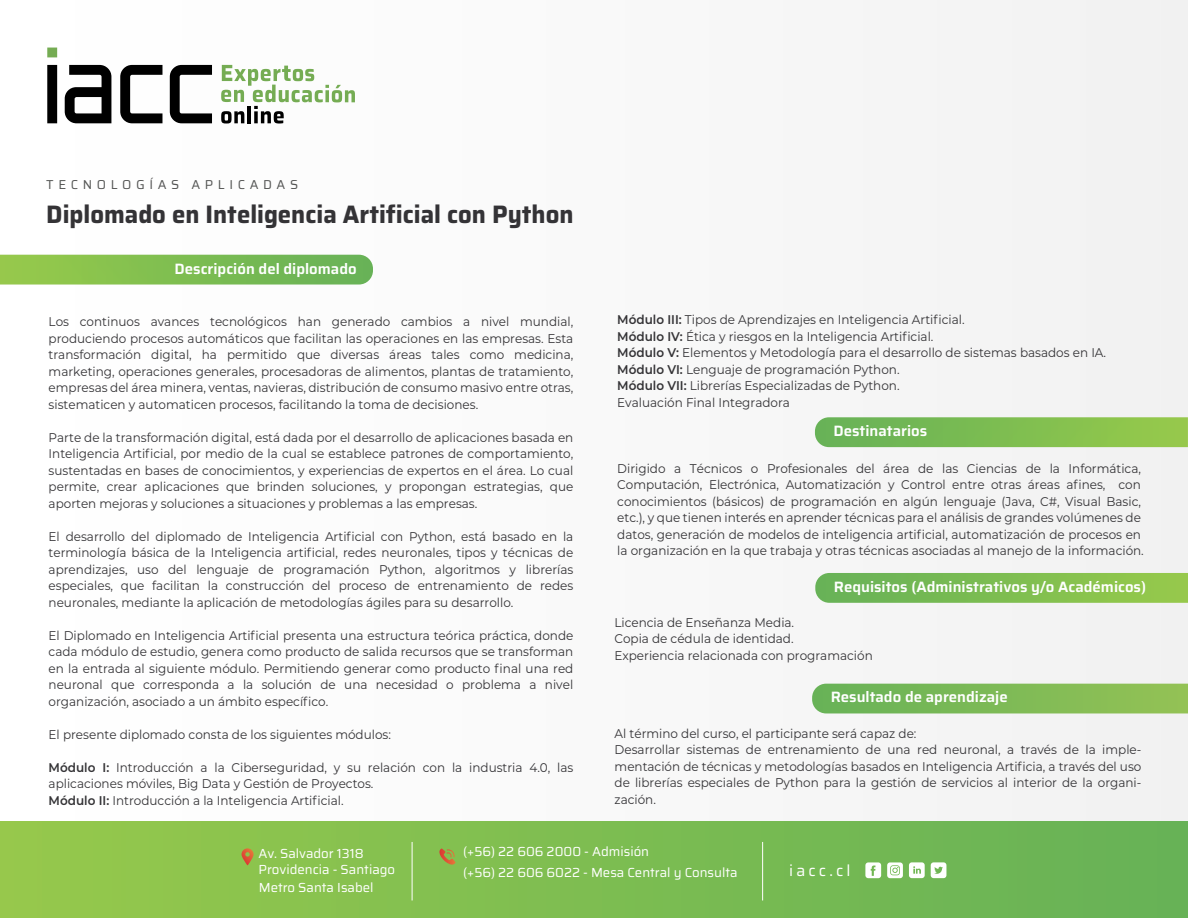
<style>
.page{position:relative;width:1188px;height:918px;background:#fff}
.page>*{position:absolute;margin:0;border:0;box-sizing:border-box;transform-origin:0 0}
.t1{font:700 25.2px "Saira";color:#343336;scale:.95 1}
.t2{font:15.75px "Saira";letter-spacing:.2em;color:#fff}
.t3{font:600 15px "Saira";color:#fff}
.t4{font:13.2px/15.8px "Saira";color:#fff}
.t5{font:12.9px "Saira";letter-spacing:.355em;color:#545554}
.t6{font:12.6px/16.5px "Montserrat";color:#343336;scale:.95 1}
.s1{font-weight:600}
</style>
<div class="page">
<div style="left:0;top:1px;width:1188px;height:917px;background:#f9f9f9"></div>
<div style="left:0;top:821px;width:1188px;height:97px;background:linear-gradient(to right,#96c84b,#66b257)"></div>
<svg style="left:242px;top:848px;width:12px;height:17px"></svg>
<svg style="left:439px;top:849px;width:17px;height:16px"></svg>
<hr style="left:412px;top:842px;width:1px;height:58px;background:#fff">
<hr style="left:762px;top:842px;width:1px;height:58px;background:#fff">
<svg style="left:865px;top:862px;width:16px;height:16px"></svg>
<svg style="left:909px;top:862px;width:16px;height:16px"></svg>
<svg style="left:931px;top:862px;width:15px;height:16px"></svg>
<svg style="left:887px;top:862px;width:16px;height:16px"></svg>
<svg style="left:0;top:255px;width:373px;height:30px;background:#81be54"></svg>
<div style="left:47px;top:48px;width:10px;height:9px;background:#75ac53"></div>
<div style="left:47px;top:65px;width:10px;height:58px;background:#000"></div>
<svg style="left:120px;top:65px;width:42px;height:58px"></svg>
<svg style="left:170px;top:65px;width:42px;height:58px"></svg>
<svg style="left:65px;top:65px;width:46px;height:58px"></svg>
<svg style="left:221px;top:65px;width:134px;height:59px"></svg>
<svg style="left:815px;top:573px;width:373px;height:30px;background:#80be53"></svg>
<svg style="left:815px;top:417px;width:373px;height:30px;background:#80be53"></svg>
<svg style="left:812px;top:684px;width:376px;height:29px;background:#7eba57"></svg>
<p class="t5" style="left:46px;top:175px;width:253px">TECNOLOGÍAS APLICADAS</p>
<h1 class="t1" style="left:46px;top:194px;width:557px">Diplomado en Inteligencia Artificial con Python</h1>
<p class="t3" style="left:175px;top:257px;width:184px">Descripción del diplomado</p>
<p class="t6" style="left:49px;top:313px;width:554px;text-align:justify">Los continuos avances tecnológicos han generado cambios a nivel mundial, produciendo procesos automáticos que facilitan las operaciones en las empresas. Esta transformación digital, ha permitido que diversas áreas tales como medicina, marketing, operaciones generales, procesadoras de alimentos, plantas de tratamiento, empresas del área minera, ventas, navieras, distribución de consumo masivo entre otras, sistematicen y automaticen procesos, facilitando la toma de decisiones.</p>
<p class="t6" style="left:49px;top:429px;width:554px;text-align:justify">Parte de la transformación digital, está dada por el desarrollo de aplicaciones basada en Inteligencia Artificial, por medio de la cual se establece patrones de comportamiento, sustentadas en bases de conocimientos, y experiencias de expertos en el área. Lo cual permite, crear aplicaciones que brinden soluciones, y propongan estrategias, que aporten mejoras y soluciones a situaciones y problemas a las empresas.</p>
<p class="t6" style="left:49px;top:528px;width:554px;text-align:justify">El desarrollo del diplomado de Inteligencia Artificial con Python, está basado en la terminología básica de la Inteligencia artificial, redes neuronales, tipos y técnicas de aprendizajes, uso del lenguaje de programación Python, algoritmos y librerías especiales, que facilitan la construcción del proceso de entrenamiento de redes neuronales, mediante la aplicación de metodologías ágiles para su desarrollo.</p>
<p class="t6" style="left:49px;top:627px;width:554px;text-align:justify">El Diplomado en Inteligencia Artificial presenta una estructura teórica práctica, donde cada módulo de estudio, genera como producto de salida recursos que se transforman en la entrada al siguiente módulo. Permitiendo generar como producto final una red neuronal que corresponda a la solución de una necesidad o problema a nivel organización, asociado a un ámbito específico.</p>
<p class="t6" style="left:49px;top:726px;width:362px">El presente diplomado consta de los siguientes módulos:</p>
<p class="t6" style="left:49px;top:759px;width:554px"><span class="s1">Módulo I:</span> Introducción a la Ciberseguridad, y su relación con la industria 4.0, las aplicaciones móviles, Big Data y Gestión de Proyectos.<br><span class="s1">Módulo II:</span> Introducción a la Inteligencia Artificial.</p>
<p class="t6" style="left:617px;top:311px;width:516px"><span class="s1">Módulo III:</span> Tipos de Aprendizajes en Inteligencia Artificial.<br><span class="s1">Módulo IV:</span> Ética y riesgos en la Inteligencia Artificial.<br><span class="s1">Módulo V:</span> Elementos y Metodología para el desarrollo de sistemas basados en IA.<br><span class="s1">Módulo VI:</span> Lenguaje de programación Python.<br><span class="s1">Módulo VII:</span> Librerías Especializadas de Python.<br>Evaluación Final Integradora</p>
<p class="t3" style="left:833px;top:419px;width:95px">Destinatarios</p>
<p class="t6" style="left:617px;top:460px;width:556px">Dirigido a Técnicos o Profesionales del área de las Ciencias de la Informática, Computación, Electrónica, Automatización y Control entre otras áreas afines, con conocimientos (básicos) de programación en algún lenguaje (Java, C#, Visual Basic, etc.), y que tienen interés en aprender técnicas para el análisis de grandes volúmenes de datos, generación de modelos de inteligencia artificial, automatización de procesos en la organización en la que trabaja y otras técnicas asociadas al manejo de la información.</p>
<p class="t3" style="left:834px;top:575px;width:314px">Requisitos (Administrativos y/o Académicos)</p>
<p class="t6" style="left:614px;top:614px;width:274px">Licencia de Enseñanza Media.<br>Copia de cédula de identidad.<br>Experiencia relacionada con programación</p>
<p class="t3" style="left:831px;top:686px;width:179px">Resultado de aprendizaje</p>
<p class="t6" style="left:615px;top:724px;width:556px">Al término del curso, el participante será capaz de:<br>Desarrollar sistemas de entrenamiento de una red neuronal, a través de la imple&shy;mentación de técnicas y metodologías basados en Inteligencia Artificia, a través del uso de librerías especiales de Python para la gestión de servicios al interior de la organi&shy;zación.</p>
<p class="t4" style="left:259px;top:845px;width:138px">Av. Salvador 1318<br>Providencia - Santiago</p>
<p class="t4" style="left:259px;top:879px;width:116px">Metro Santa Isabel</p>
<p class="t4" style="left:463px;top:840px;width:276px;line-height:21.5px">(+56) 22 606 2000 - Admisión<br>(+56) 22 606 6022 - Mesa Central y Consulta</p>
<p class="t2" style="left:789px;top:858px;width:63px">iacc.cl</p>
</div>
